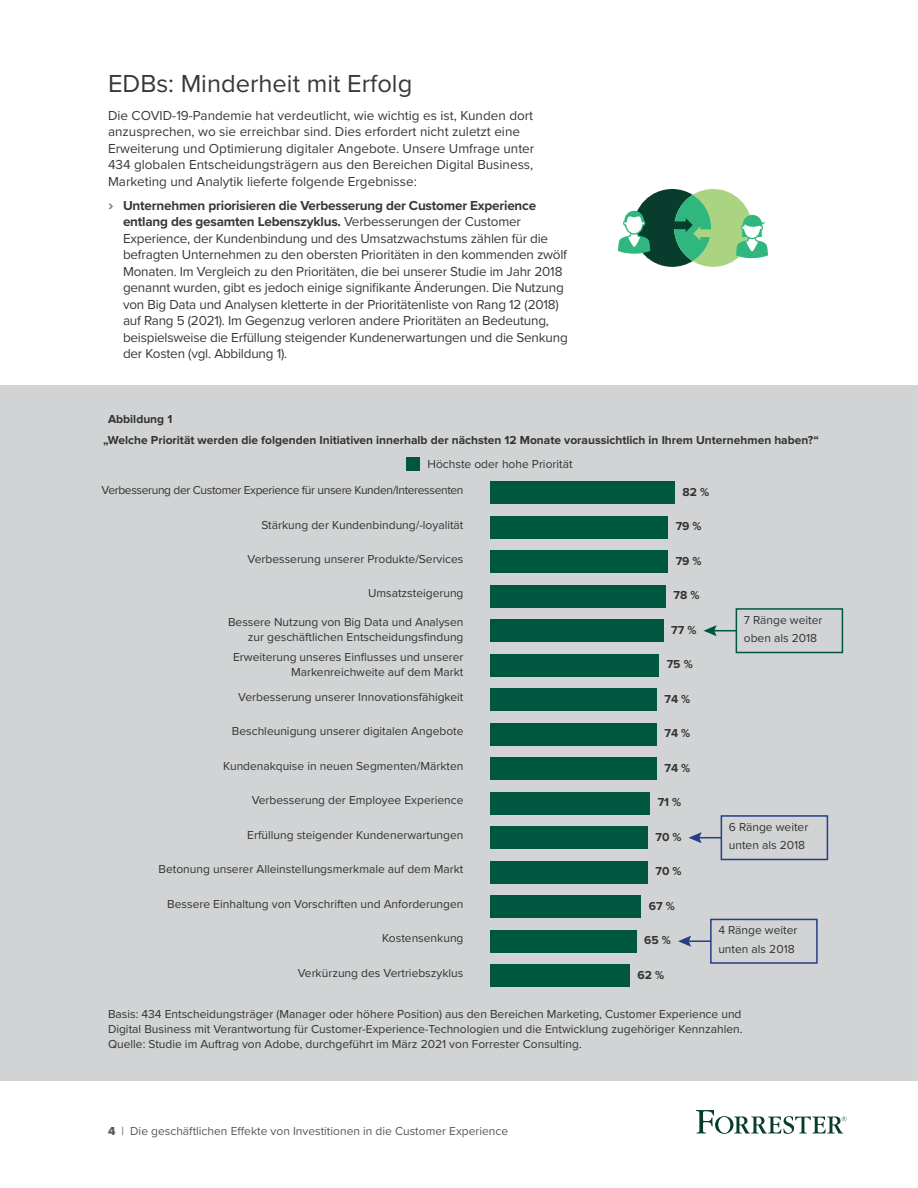
<style>
.page{position:relative;width:918px;height:1188px;background:#fff}
.page>*{position:absolute;margin:0;border:0;box-sizing:border-box;transform-origin:0 0}
.Heading_2{font:25.5px "Proxima Nova";color:#383839}
.BulletText{font:13.5px/16.5px "Proxima Nova";letter-spacing:-.015em;color:#383839}
.t1{font:12px/15px "Proxima Nova";color:#333}
.t2{font:700 12px/21px "Proxima Nova";color:#333}
.t3{font:12px "Proxima Nova";color:#57585a}
.t4{font:12px "Proxima Nova";letter-spacing:-.03em;color:#333}
.s1{font-family:"Proxima Nova Extrabld";font-size:15px;color:#808285}
.s2{font-weight:700}
.s3{font-family:"Proxima Nova Extrabld"}
</style>
<div class="page">
<svg style="left:696px;top:1110px;width:150px;height:24px"></svg>
<div style="left:0;top:385px;width:918px;height:696px;background:#d1d3d4"></div>
<div style="left:406px;top:458px;width:14px;height:13px;background:#005740"></div>
<svg style="left:704px;top:625px;width:32px;height:11px"></svg>
<div style="left:736px;top:608px;width:107px;height:45px;border:2px solid #005740"></div>
<svg style="left:689px;top:832px;width:32px;height:11px"></svg>
<div style="left:721px;top:815px;width:107px;height:45px;border:2px solid #243e87"></div>
<hr style="left:687px;top:940px;width:24px;height:2px;background:#243e87">
<svg style="left:678px;top:936px;width:13px;height:11px"></svg>
<div style="left:710px;top:919px;width:108px;height:45px;border:2px solid #243e87"></div>
<div style="left:490px;top:481px;width:185px;height:23px;background:#005740"></div>
<div style="left:490px;top:516px;width:178px;height:22px;background:#005740"></div>
<div style="left:490px;top:550px;width:178px;height:23px;background:#005740"></div>
<div style="left:490px;top:585px;width:176px;height:22px;background:#005740"></div>
<div style="left:490px;top:619px;width:174px;height:23px;background:#005740"></div>
<div style="left:490px;top:654px;width:169px;height:22px;background:#005740"></div>
<div style="left:490px;top:688px;width:167px;height:23px;background:#005740"></div>
<div style="left:490px;top:723px;width:167px;height:22px;background:#005740"></div>
<div style="left:490px;top:757px;width:167px;height:23px;background:#005740"></div>
<div style="left:490px;top:792px;width:160px;height:22px;background:#005740"></div>
<div style="left:490px;top:826px;width:158px;height:23px;background:#005740"></div>
<div style="left:490px;top:861px;width:158px;height:22px;background:#005740"></div>
<div style="left:490px;top:895px;width:151px;height:23px;background:#005740"></div>
<div style="left:490px;top:930px;width:147px;height:22px;background:#005740"></div>
<div style="left:490px;top:964px;width:140px;height:23px;background:#005740"></div>
<svg style="left:618px;top:189px;width:150px;height:78px"></svg>
<h3 class="Heading_2" style="left:108px;top:65px;width:306px">EDBs: Minderheit mit Erfolg</h3>
<p class="BulletText" style="left:108px;top:107px;width:428px">Die COVID-19-Pandemie hat verdeutlicht, wie wichtig es ist, Kunden dort anzusprechen, wo sie erreichbar sind. Dies erfordert nicht zuletzt eine Erweiterung und Optimierung digitaler Angebote. Unsere Umfrage unter 434 globalen Entscheidungsträgern aus den Bereichen Digital Business, Marketing und Analytik lieferte folgende Ergebnisse:</p>
<p class="BulletText" style="left:123px;top:197px;width:446px;text-indent:-15px"><span class="s1">›</span> <span class="s2">Unternehmen priorisieren die Verbesserung der Customer Experience entlang des gesamten Lebenszyklus.</span> Verbesserungen der Customer Experience, der Kundenbindung und des Umsatzwachstums zählen für die befragten Unternehmen zu den obersten Prioritäten in den kommenden zwölf Monaten. Im Vergleich zu den Prioritäten, die bei unserer Studie im Jahr 2018 genannt wurden, gibt es jedoch einige signifikante Änderungen. Die Nutzung von Big Data und Analysen kletterte in der Prioritätenliste von Rang 12 (2018) auf Rang 5 (2021). Im Gegenzug verloren andere Prioritäten an Bedeutung, beispielsweise die Erfüllung steigender Kundenerwartungen und die Senkung der Kosten (vgl. Abbildung 1).</p>
<p class="t2" style="left:103px;top:409px;width:717px;text-indent:5px">Abbildung 1<br>„Welche Priorität werden die folgenden Initiativen innerhalb der nächsten 12 Monate voraussichtlich in Ihrem Unternehmen haben?“</p>
<p class="t1" style="left:428px;top:456px;width:147px">Höchste oder hohe Priorität</p>
<p class="t4" style="left:102px;top:481px;width:363px">Verbesserung der Customer Experience für unsere Kunden/Interessenten</p>
<p class="t1" style="left:261px;top:516px;width:204px">Stärkung der Kundenbindung/-loyalität</p>
<p class="t1" style="left:248px;top:551px;width:217px">Verbesserung unserer Produkte/Services</p>
<p class="t1" style="left:368px;top:585px;width:97px">Umsatzsteigerung</p>
<p class="t1" style="left:228px;top:614px;width:237px;text-align:right">Bessere Nutzung von Big Data und Analysen zur geschäftlichen Entscheidungsfindung</p>
<p class="t1" style="left:233px;top:649px;width:232px;text-align:right">Erweiterung unseres Einflusses und unserer<br>Markenreichweite auf dem Markt</p>
<p class="t1" style="left:238px;top:689px;width:227px">Verbesserung unserer Innovationsfähigkeit</p>
<p class="t1" style="left:232px;top:723px;width:233px">Beschleunigung unserer digitalen Angebote</p>
<p class="t1" style="left:223px;top:758px;width:242px">Kundenakquise in neuen Segmenten/Märkten</p>
<p class="t1" style="left:252px;top:792px;width:213px">Verbesserung der Employee Experience</p>
<p class="t1" style="left:247px;top:827px;width:218px">Erfüllung steigender Kundenerwartungen</p>
<p class="t1" style="left:159px;top:861px;width:306px">Betonung unserer Alleinstellungsmerkmale auf dem Markt</p>
<p class="t1" style="left:167px;top:896px;width:298px">Bessere Einhaltung von Vorschriften und Anforderungen</p>
<p class="t1" style="left:382px;top:930px;width:83px">Kostensenkung</p>
<p class="t1" style="left:298px;top:965px;width:167px">Verkürzung des Vertriebszyklus</p>
<p class="t2" style="left:682px;top:482px;width:28px">82 %</p>
<p class="t2" style="left:676px;top:516px;width:27px">79 %</p>
<p class="t2" style="left:676px;top:551px;width:27px">79 %</p>
<p class="t2" style="left:674px;top:585px;width:27px">78 %</p>
<p class="t2" style="left:671px;top:620px;width:27px">77 %</p>
<p class="t2" style="left:667px;top:654px;width:27px">75 %</p>
<p class="t2" style="left:665px;top:689px;width:27px">74 %</p>
<p class="t2" style="left:665px;top:723px;width:27px">74 %</p>
<p class="t2" style="left:665px;top:758px;width:27px">74 %</p>
<p class="t2" style="left:658px;top:792px;width:25px">71 %</p>
<p class="t2" style="left:656px;top:827px;width:28px">70 %</p>
<p class="t2" style="left:656px;top:861px;width:28px">70 %</p>
<p class="t2" style="left:649px;top:896px;width:27px">67 %</p>
<p class="t2" style="left:644px;top:930px;width:28px">65 %</p>
<p class="t2" style="left:638px;top:965px;width:28px">62 %</p>
<p class="t1" style="left:744px;top:610px;width:80px;line-height:18.8px">7 Ränge weiter oben als 2018</p>
<p class="t1" style="left:729px;top:817px;width:81px;line-height:18.8px">6 Ränge weiter unten als 2018</p>
<p class="t1" style="left:718px;top:920px;width:81px;line-height:18.8px">4 Ränge weiter unten als 2018</p>
<p class="t1" style="left:108px;top:1006px;width:636px;text-align:justify">Basis: 434 Entscheidungsträger (Manager oder höhere Position) aus den Bereichen Marketing, Customer Experience und Digital Business mit Verantwortung für Customer-Experience-Technologien und die Entwicklung zugehöriger Kennzahlen.<br>Quelle: Studie im Auftrag von Adobe, durchgeführt im März 2021 von Forrester Consulting.</p>
<p class="t3" style="left:108px;top:1122px;width:402px"><span class="s3">4</span> | Die geschäftlichen Effekte von Investitionen in die Customer Experience</p>
</div>
